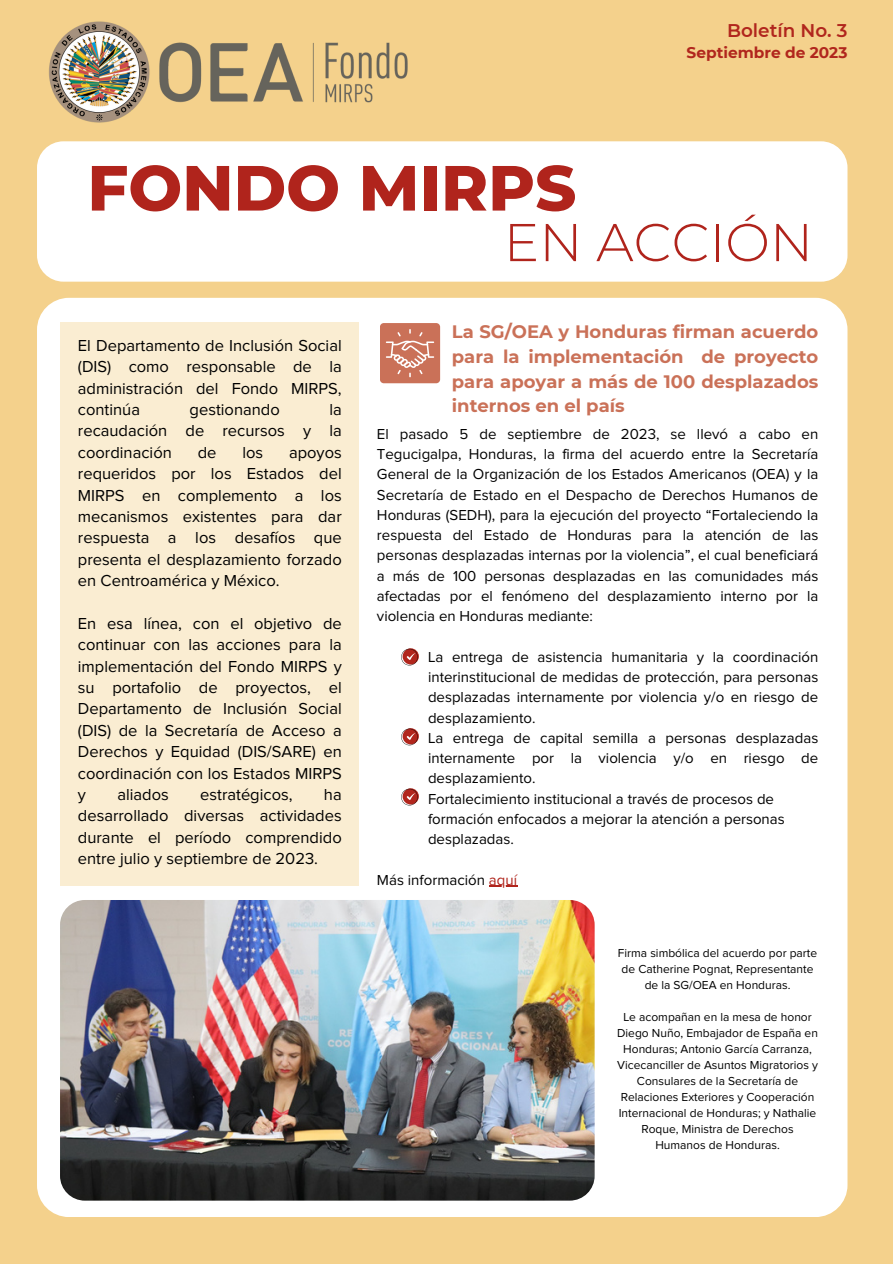
<style>
.page{position:relative;width:893px;height:1264px;background:#fff}
.page>*{position:absolute;margin:0;border:0;box-sizing:border-box;transform-origin:0 0}
.t1{font:800 63.75px "Montserrat";color:#b0241c}
.t2{font:300 53.1px "Montserrat";color:#b0241c}
.t3{font:600 18.3px "Montserrat";color:#b1261d}
.t4{font:700 18px/24.8px "Montserrat";color:#ca7158;text-align:justify}
.t5{font:16.5px/21.3px "Proxima Nova";color:#000;text-align:justify}
.t6{font:700 15.3px "Montserrat";color:#b1261d}
.t7{font:15px/20.2px "Proxima Nova";color:#000;text-align:justify}
.t8{font:12px/16px "Proxima Nova";color:#000;text-align:center}
.s1{color:#b0241c}
</style>
<div class="page">
<div style="left:0;top:0;width:892px;height:1263px;background:#f4d18c"></div>
<div style="left:37px;top:141px;width:810px;height:141px;background:#fff;border-radius:26px"></div>
<div style="left:37px;top:298px;width:810px;height:918px;background:#fff;border-radius:32px"></div>
<img style="left:49px;top:21px;width:359px;height:102px">
<div style="left:380px;top:323px;width:60px;height:60px;background:#ca7158;border-radius:4px"></div>
<svg style="left:386px;top:329px;width:48px;height:48px"></svg>
<svg style="left:489px;top:885px;width:28px;height:1px"></svg>
<img style="left:60px;top:900px;width:534px;height:300px;border-radius:25px">
<div style="left:60px;top:322px;width:298px;height:563px;background:#faedd2"></div>
<svg style="left:401px;top:648px;width:18px;height:17px"></svg>
<svg style="left:401px;top:728px;width:18px;height:17px"></svg>
<svg style="left:401px;top:788px;width:18px;height:17px"></svg>
<p class="t1" style="left:87px;top:149px;width:490px">FONDO MIRPS</p>
<p class="t3" style="left:727px;top:19px;width:122px">Boletín No. 3</p>
<p class="t6" style="left:686px;top:44px;width:162px">Septiembre de 2023</p>
<p class="t5" style="left:78px;top:335px;width:265px">El Departamento de Inclusión Social (DIS) como responsable de la administración del Fondo MIRPS, continúa</p>
<p class="t5" style="left:78px;top:399px;width:265px;text-indent:251px">la recaudación de recursos y la coordinación</p>
<p class="t5" style="left:189px;top:399px;width:92px">gestionando</p>
<p class="t5" style="left:198px;top:442px;width:20px">de</p>
<p class="t5" style="left:242px;top:442px;width:22px">los</p>
<p class="t5" style="left:78px;top:442px;width:265px;text-indent:211px">apoyos requeridos por los Estados del MIRPS en complemento a los mecanismos existentes para dar respuesta a los desafíos que presenta el desplazamiento forzado en Centroamérica y México.</p>
<p class="t5" style="left:78px;top:613px;width:265px">En esa línea, con el objetivo de continuar con las acciones para la implementación del Fondo MIRPS y su portafolio de proyectos, el Departamento de Inclusión Social (DIS) de la Secretaría de Acceso a Derechos y Equidad (DIS/SARE) en coordinación con los Estados MIRPS y</p>
<p class="t5" style="left:117px;top:784px;width:53px">aliados</p>
<p class="t5" style="left:200px;top:784px;width:94px">estratégicos,</p>
<p class="t5" style="left:78px;top:784px;width:265px;text-indent:246px">ha desarrollado diversas actividades durante el período comprendido entre julio y septiembre de 2023.</p>
<p class="t2" style="left:503px;top:210px;width:311px">EN ACCIÓN</p>
<p class="t4" style="left:452px;top:319px;width:368px">La SG/OEA y Honduras firman acuerdo para la implementación de proyecto para apoyar a más de 100 desplazados internos en el país</p>
<p class="t7" style="left:377px;top:424px;width:443px">El pasado 5 de septiembre de 2023, se llevó a cabo en Tegucigalpa, Honduras, la firma del acuerdo entre la Secretaría General de la Organización de los Estados Americanos (OEA) y la Secretaría de Estado en el Despacho de Derechos Humanos de Honduras (SEDH), para la ejecución del proyecto “Fortaleciendo la respuesta del Estado de Honduras para la atención de las personas desplazadas internas por la violencia”, el cual beneficiará a más de 100 personas desplazadas en las comunidades más afectadas por el fenómeno del desplazamiento interno por la violencia en Honduras mediante:</p>
<p class="t7" style="left:428px;top:647px;width:392px">La entrega de asistencia humanitaria y la coordinación interinstitucional de medidas de protección, para personas desplazadas internamente por violencia y/o en riesgo de desplazamiento.</p>
<p class="t7" style="left:428px;top:728px;width:392px">La entrega de capital semilla a personas desplazadas internamente por la violencia y/o en riesgo de desplazamiento.</p>
<p class="t7" style="left:428px;top:789px;width:358px;text-align:left">Fortalecimiento institucional a través de procesos de formación enfocados a mejorar la atención a personas desplazadas.</p>
<p class="t7" style="left:377px;top:870px;width:142px">Más información <span class="s1">aquí</span></p>
<p class="t8" style="left:618px;top:945px;width:201px">Firma simbólica del acuerdo por parte de Catherine Pognat, Representante de la SG/OEA en Honduras.</p>
<p class="t8" style="left:617px;top:1009px;width:202px">Le acompañan en la mesa de honor Diego Nuño, Embajador de España en Honduras; Antonio García Carranza, Vicecanciller de Asuntos Migratorios y Consulares de la Secretaría de Relaciones Exteriores y Cooperación Internacional de Honduras; y Nathalie Roque, Ministra de Derechos Humanos de Honduras.</p>
</div>
